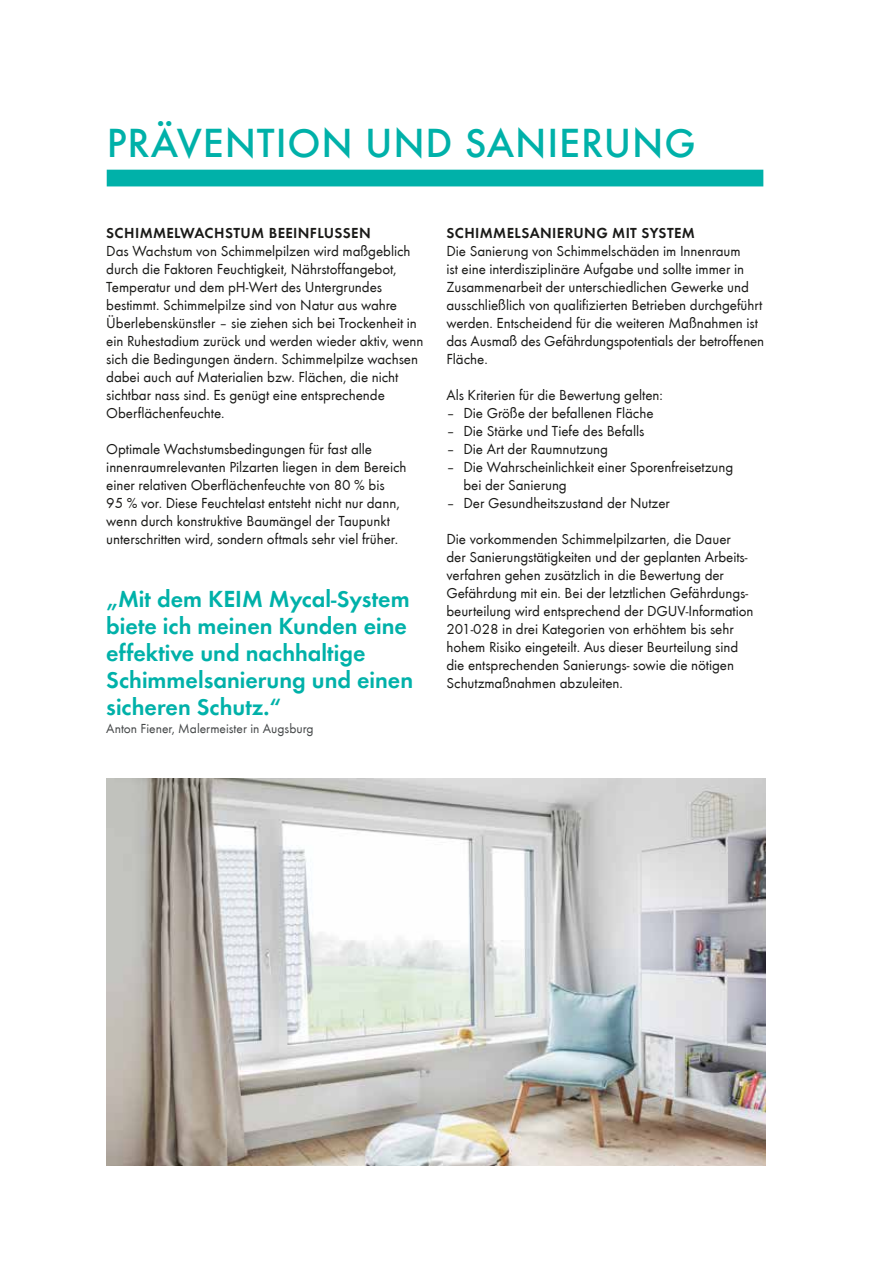
<style>
.page{position:relative;width:893px;height:1263px;background:#fff}
.page>*{position:absolute;margin:0;border:0;box-sizing:border-box;transform-origin:0 0}
.t1{font:500 42px "Futura T";letter-spacing:.02em;color:#00b1a9}
.t2{font:24px/27px "Futura T Dem";color:#00b1a9}
.t3{font:15px/18px "Futura T Boo";letter-spacing:-.005em;color:#1a1a18}
.t4{font:15px "Futura T Dem";letter-spacing:.025em;color:#1a1a18}
.t5{font:13.5px "Futura T Boo";color:#444748}
</style>
<div class="page">
<img style="left:106px;top:778px;width:660px;height:387px">
<div style="left:107px;top:170px;width:656px;height:16px;background:#00b1a9"></div>
<h1 class="t1" style="left:107px;top:119px;width:591px">PRÄVENTION UND SANIERUNG</h1>
<p class="t4" style="left:106px;top:224px;width:266px">SCHIMMELWACHSTUM BEEINFLUSSEN</p>
<p class="t3" style="left:106px;top:242px;width:319px">Das Wachstum von Schimmelpilzen wird maßgeblich durch die Faktoren Feuchtigkeit, Nährstoffangebot, Temperatur und dem pH-Wert des Untergrundes bestimmt. Schimmelpilze sind von Natur aus wahre Überlebenskünstler – sie ziehen sich bei Trockenheit in ein Ruhestadium zurück und werden wieder aktiv, wenn sich die Bedingungen ändern. Schimmelpilze wachsen dabei auch auf Materialien bzw. Flächen, die nicht sichtbar nass sind. Es genügt eine entsprechende Oberflächenfeuchte.</p>
<p class="t3" style="left:106px;top:440px;width:302px">Optimale Wachstumsbedingungen für fast alle innenraumrelevanten Pilzarten liegen in dem Bereich einer relativen Oberflächenfeuchte von 80 % bis<br>95 % vor. Diese Feuchtelast entsteht nicht nur dann, wenn durch konstruktive Baumängel der Taupunkt unterschritten wird, sondern oftmals sehr viel früher.</p>
<h2 class="t2" style="left:106px;top:585px;width:308px">„Mit dem KEIM Mycal-System biete ich meinen Kunden eine effektive und nachhaltige<br>Schimmelsanierung und einen sicheren Schutz.“</h2>
<p class="t5" style="left:106px;top:721px;width:209px">Anton Fiener, Malermeister in Augsburg</p>
<p class="t4" style="left:446px;top:224px;width:250px">SCHIMMELSANIERUNG MIT SYSTEM</p>
<p class="t3" style="left:446px;top:242px;width:319px">Die Sanierung von Schimmelschäden im Innenraum<br>ist eine interdisziplinäre Aufgabe und sollte immer in Zusammenarbeit der unterschiedlichen Gewerke und ausschließlich von qualifizierten Betrieben durchgeführt werden. Entscheidend für die weiteren Maßnahmen ist das Ausmaß des Gefährdungspotentials der betroffenen Fläche.</p>
<p class="t3" style="left:446px;top:386px;width:218px">Als Kriterien für die Bewertung gelten:</p>
<p class="t3" style="left:446px;top:404px;width:209px">– Die Größe der befallenen Fläche</p>
<p class="t3" style="left:446px;top:422px;width:199px">– Die Stärke und Tiefe des Befalls</p>
<p class="t3" style="left:446px;top:440px;width:163px">– Die Art der Raumnutzung</p>
<p class="t3" style="left:463px;top:458px;width:271px;text-indent:-17px">– Die Wahrscheinlichkeit einer Sporenfreisetzung bei der Sanierung</p>
<p class="t3" style="left:446px;top:494px;width:225px">– Der Gesundheitszustand der Nutzer</p>
<p class="t3" style="left:446px;top:530px;width:309px">Die vorkommenden Schimmelpilzarten, die Dauer der Sanierungstätigkeiten und der geplanten Arbeits&shy;verfahren gehen zusätzlich in die Bewertung der Gefährdung mit ein. Bei der letztlichen Gefährdungs&shy;beurteilung wird entsprechend der DGUV-Information 201-028 in drei Kategorien von erhöhtem bis sehr hohem Risiko eingeteilt. Aus dieser Beurteilung sind die entsprechenden Sanierungs- sowie die nötigen Schutzmaßnahmen abzuleiten.</p>
</div>
